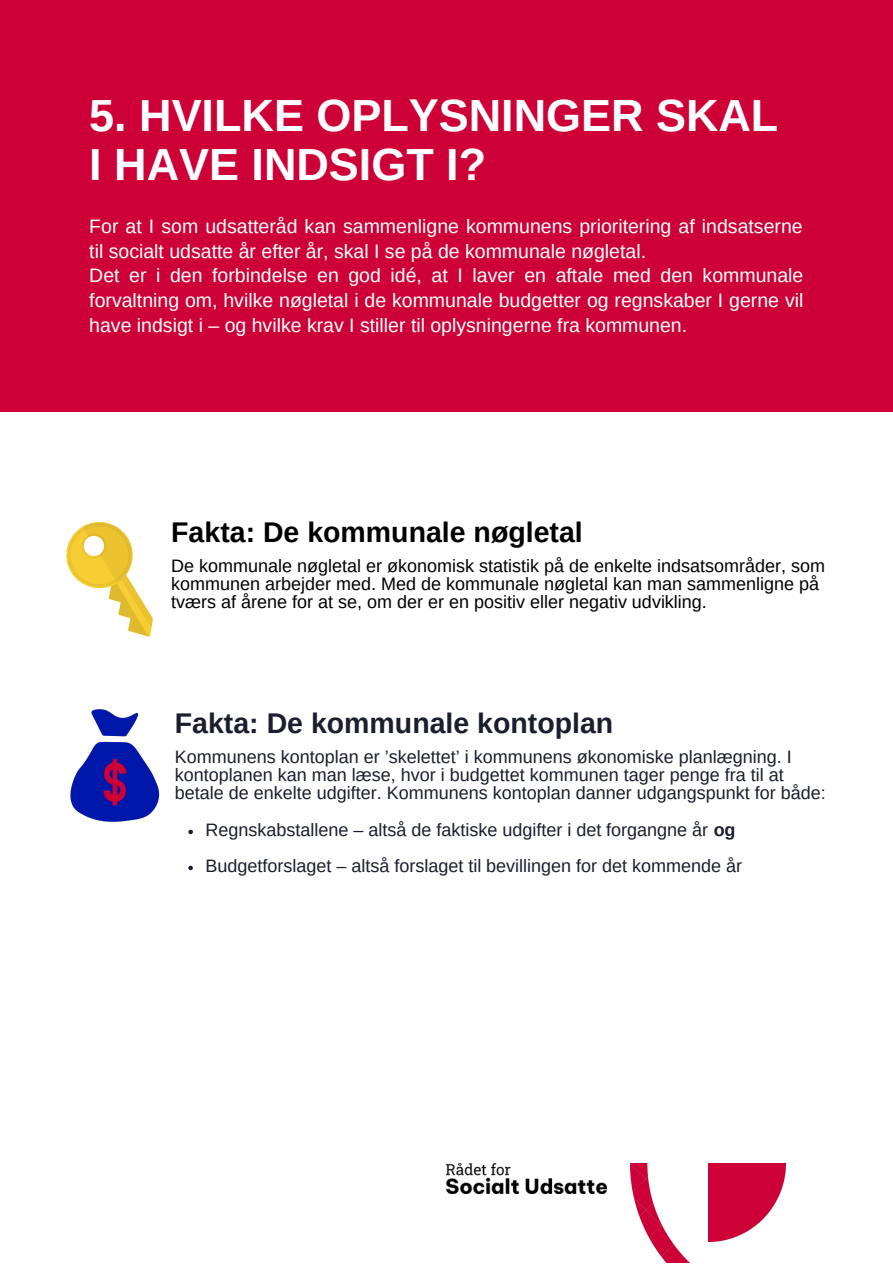
<style>
.page{position:relative;width:893px;height:1264px;background:#fff}
.page>*{position:absolute;margin:0;border:0;box-sizing:border-box;transform-origin:0 0}
.t1{font:700 45px/49.5px "Arimo";color:#fff}
.t2{font:700 28.5px "Arimo";color:#1a1e2d}
.t3{font:700 28.5px "Arimo";color:#000}
.t4{font:19.5px/24.8px "Arimo";color:#fff}
.t5{font:18px/18px "Arimo";color:#1a1e2d}
.t6{font:18px/18px "Arimo";color:#000}
.s1{font-weight:700}
</style>
<div class="page">
<div style="left:0;top:0;width:892px;height:1262px;background:#cd0037"></div>
<div style="left:0;top:412px;width:892px;height:850px;background:#fff"></div>
<img style="left:630px;top:1163px;width:155px;height:99px">
<img style="left:446px;top:1163px;width:160px;height:30px">
<svg style="left:66px;top:522px;width:87px;height:114px"></svg>
<img style="left:70px;top:709px;width:90px;height:113px">
<svg style="left:188px;top:829px;width:5px;height:5px"></svg>
<svg style="left:188px;top:865px;width:5px;height:5px"></svg>
<p class="t1" style="left:89px;top:90px;width:690px">5. HVILKE OPLYSNINGER SKAL<br>I HAVE INDSIGT I?</p>
<p class="t4" style="left:89px;top:214px;width:714px">For at I som udsatteråd kan sammenligne kommunens prioritering af indsatserne til socialt udsatte år efter år, skal I se på de kommunale nøgletal.</p>
<p class="t4" style="left:89px;top:263px;width:715px;text-align:justify">Det er i den forbindelse en god idé, at I laver en aftale med den kommunale forvaltning om, hvilke nøgletal i de kommunale budgetter og regnskaber I gerne vil have indsigt i – og hvilke krav I stiller til oplysningerne fra kommunen.</p>
<p class="t3" style="left:171px;top:516px;width:413px">Fakta: De kommunale nøgletal</p>
<p class="t6" style="left:171px;top:557px;width:655px">De kommunale nøgletal er økonomisk statistik på de enkelte indsatsområder, som kommunen arbejder med. Med de kommunale nøgletal kan man sammenligne på tværs af årene for at se, om der er en positiv eller negativ udvikling.</p>
<p class="t2" style="left:175px;top:707px;width:440px">Fakta: De kommunale kontoplan</p>
<p class="t5" style="left:175px;top:748px;width:652px">Kommunens kontoplan er ’skelettet’ i kommunens økonomiske planlægning. I kontoplanen kan man læse, hvor i budgettet kommunen tager penge fra til at betale de enkelte udgifter. Kommunens kontoplan danner udgangspunkt for både:</p>
<p class="t5" style="left:205px;top:821px;width:531px">Regnskabstallene – altså de faktiske udgifter i det forgangne år <span class="s1">og</span></p>
<p class="t5" style="left:205px;top:857px;width:538px">Budgetforslaget – altså forslaget til bevillingen for det kommende år</p>
</div>
